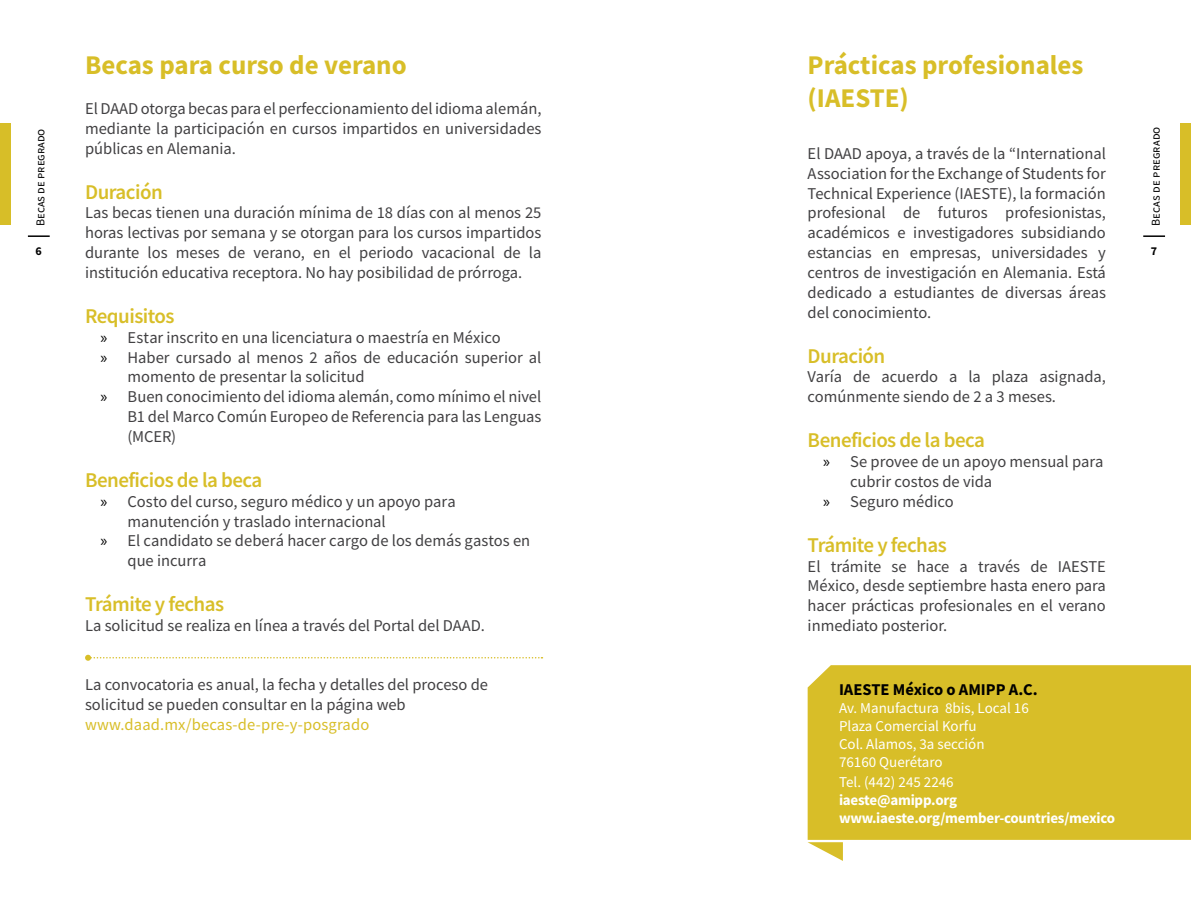
<style>
.page{position:relative;width:1191px;height:915px;background:#fff}
.page>*{position:absolute;margin:0;border:0;box-sizing:border-box;transform-origin:0 0}
.t1{font:700 27px/32.4px "Source Sans Pro";color:#d8be28}
.t2{font:600 21px "Source Sans Pro";letter-spacing:-.025em;color:#d8be28}
.t3{font:16.5px/19.8px "Source Sans Pro";color:#414042;text-align:justify}
.t4{font:16.5px "Source Sans Pro";letter-spacing:.01em;color:#d8be28}
.t5{font:700 16.5px "Source Sans Pro";color:#000}
.t6{font:15px/18px "Source Sans Pro";color:#fff}
.t7{font:700 15px/18px "Source Sans Pro";letter-spacing:-.015em;color:#fff}
.t8{font:12px "Source Sans Pro";color:#000}
.t9{font:700 12px "Source Sans Pro";color:#000}
.s1{font-family:"Myriad Pro";color:#000}
</style>
<div class="page">
<hr style="left:1143px;top:235px;width:22px;height:2px;background:#000">
<div style="left:1180px;top:124px;width:11px;height:101px;background:#d8be28"></div>
<hr style="left:28px;top:235px;width:22px;height:2px;background:#000">
<div style="left:0;top:124px;width:11px;height:101px;background:#d7be28"></div>
<svg style="left:85px;top:654px;width:457px;height:6px"></svg>
<svg style="left:807px;top:665px;width:384px;height:195px;background:#dcc540"></svg>
<p class="t8" style="left:33px;top:226px;width:99px;rotate:-90deg">Becas de pregrado</p>
<p class="t9" style="left:36px;top:242px;width:8px">6</p>
<h1 class="t1" style="left:85px;top:49px;width:323px">Becas para curso de verano</h1>
<p class="t3" style="left:85px;top:98px;width:458px">El DAAD otorga becas para el perfeccionamiento del idioma alemán, mediante la participación en cursos impartidos en universidades públicas en Alemania.</p>
<p class="t2" style="left:85px;top:178px;width:79px">Duración</p>
<p class="t3" style="left:85px;top:203px;width:458px">Las becas tienen una duración mínima de 18 días con al menos 25 horas lectivas por semana y se otorgan para los cursos impartidos durante los meses de verano, en el periodo vacacional de la institución educativa receptora. No hay posibilidad de prórroga.</p>
<p class="t2" style="left:85px;top:302px;width:91px">Requisitos</p>
<p class="t3" style="left:101px;top:327px;width:402px"><span class="s1">»</span> Estar inscrito en una licenciatura o maestría en México</p>
<p class="t3" style="left:101px;top:347px;width:442px"><span class="s1">»</span> Haber cursado al menos 2 años de educación superior al</p>
<p class="t3" style="left:128px;top:367px;width:238px">momento de presentar la solicitud</p>
<p class="t3" style="left:101px;top:386px;width:442px"><span class="s1">»</span> Buen conocimiento del idioma alemán, como mínimo el nivel</p>
<p class="t3" style="left:128px;top:406px;width:415px">B1 del Marco Común Europeo de Referencia para las Lenguas</p>
<p class="t3" style="left:128px;top:426px;width:50px">(MCER)</p>
<p class="t2" style="left:85px;top:466px;width:179px">Beneficios de la beca</p>
<p class="t3" style="left:101px;top:491px;width:357px"><span class="s1">»</span> Costo del curso, seguro médico y un apoyo para</p>
<p class="t3" style="left:128px;top:511px;width:260px">manutención y traslado internacional</p>
<p class="t3" style="left:101px;top:530px;width:431px"><span class="s1">»</span> El candidato se deberá hacer cargo de los demás gastos en</p>
<p class="t3" style="left:128px;top:550px;width:80px">que incurra</p>
<p class="t2" style="left:85px;top:590px;width:141px">Trámite y fechas</p>
<p class="t3" style="left:85px;top:615px;width:401px">La solicitud se realiza en línea a través del Portal del DAAD.</p>
<p class="t3" style="left:85px;top:674px;width:404px">La convocatoria es anual, la fecha y detalles del proceso de solicitud se pueden consultar en la página web</p>
<p class="t4" style="left:85px;top:713px;width:286px">www.daad.mx/becas-de-pre-y-posgrado</p>
<h1 class="t1" style="left:807px;top:49px;width:277px">Prácticas profesionales (IAESTE)</h1>
<p class="t3" style="left:807px;top:143px;width:300px">El DAAD apoya, a través de la “International Association for the Exchange of Students for Technical Experience (IAESTE), la formación profesional de futuros profesionistas, académicos e investigadores subsidiando estancias en empresas, universidades y centros de investigación en Alemania. Está dedicado a estudiantes de diversas áreas del conocimiento.</p>
<p class="t2" style="left:807px;top:341px;width:79px">Duración</p>
<p class="t3" style="left:807px;top:367px;width:300px">Varía de acuerdo a la plaza asignada, comúnmente siendo de 2 a 3 meses.</p>
<p class="t2" style="left:807px;top:426px;width:179px">Beneficios de la beca</p>
<p class="t3" style="left:823px;top:451px;width:282px"><span class="s1">»</span> Se provee de un apoyo mensual para</p>
<p class="t3" style="left:850px;top:471px;width:143px">cubrir costos de vida</p>
<p class="t3" style="left:823px;top:491px;width:132px"><span class="s1">»</span> Seguro médico</p>
<p class="t2" style="left:807px;top:530px;width:141px">Trámite y fechas</p>
<p class="t3" style="left:807px;top:556px;width:300px">El trámite se hace a través de IAESTE México, desde septiembre hasta enero para hacer prácticas profesionales en el verano inmediato posterior.</p>
<p class="t5" style="left:839px;top:677px;width:200px">IAESTE México o AMIPP A.C.</p>
<p class="t6" style="left:839px;top:698px;width:191px">Av. Manufactura 8bis, Local 16<br>Plaza Comercial Korfu<br>Col. Alamos, 3a sección<br>76160 Querétaro</p>
<p class="t6" style="left:839px;top:772px;width:116px">Tel. (442) 245 2246</p>
<p class="t7" style="left:839px;top:790px;width:278px">iaeste@amipp.org www.iaeste.org/member-countries/mexico</p>
<p class="t8" style="left:1148px;top:226px;width:101px;rotate:-90deg">Becas de pregrado</p>
<p class="t9" style="left:1151px;top:242px;width:8px">7</p>
</div>
